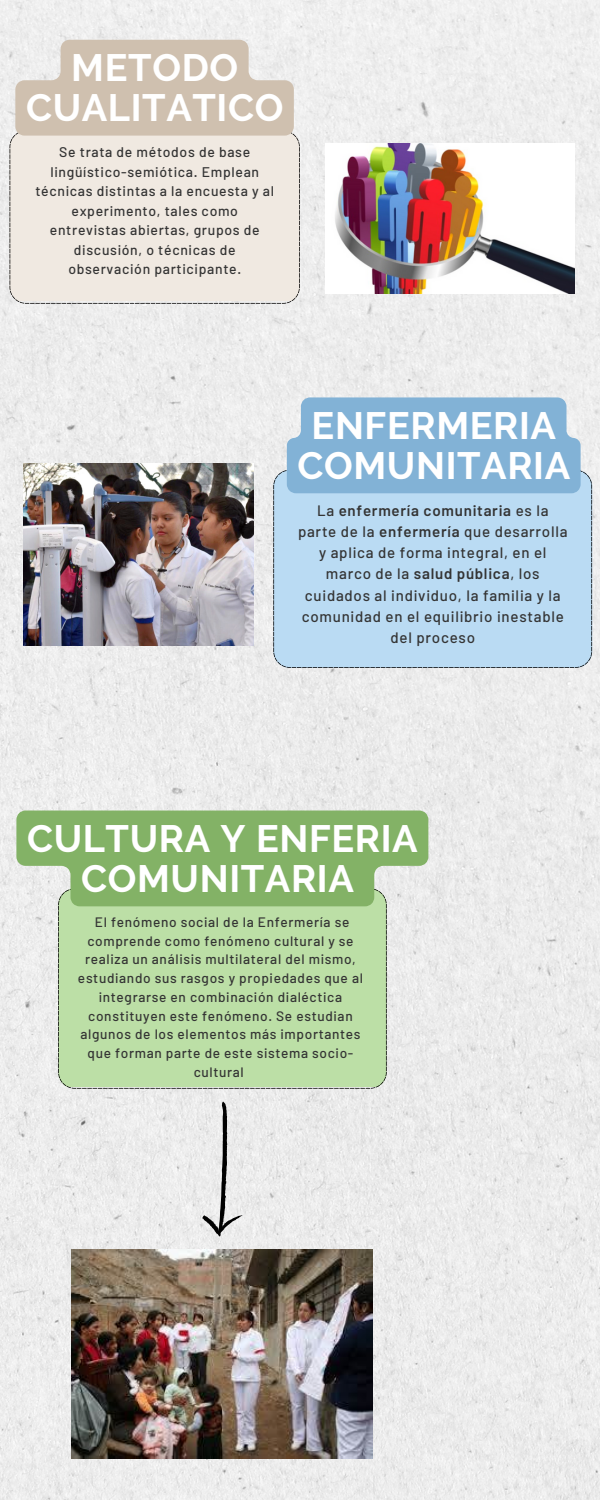
<style>
.page{position:relative;width:600px;height:1500px;background:#fff}
.page>*{position:absolute;margin:0;border:0;box-sizing:border-box;transform-origin:0 0}
.t1{font:700 38px/40.5px "Raleway";letter-spacing:.015em;color:#fff;text-align:center}
.t2{font:500 15.1px/21.2px "Barlow";letter-spacing:.05em;color:#343434;text-align:center}
.t3{font:500 14px/19.5px "Barlow";letter-spacing:.05em;color:#343434;text-align:center}
.t4{font:500 13.7px/18.8px "Barlow";letter-spacing:.05em;color:#343434;text-align:center}
.s1{font-weight:600}
</style>
<div class="page">
<img style="left:0;top:0;width:600px;height:1500px">
<div style="left:10px;top:130px;width:290px;height:174px;background:#f0e9e1"></div>
<img style="left:326px;top:143px;width:248px;height:151px">
<div style="left:273px;top:470px;width:319px;height:198px;background:#badbf3"></div>
<img style="left:23px;top:464px;width:231px;height:182px">
<div style="left:58px;top:906px;width:329px;height:183px;background:#bcdfa6"></div>
<img style="left:72px;top:1250px;width:301px;height:208px">
<svg style="left:202px;top:1102px;width:41px;height:135px"></svg>
<svg style="left:15px;top:40px;width:279px;height:96px;background:#d3c6b8"></svg>
<div style="left:287px;top:397px;width:294px;height:96px;background:#82b2d6"></div>
<svg style="left:16px;top:811px;width:412px;height:95px;background:#8eb874"></svg>
<h1 class="t1" style="left:26px;top:47px;width:259px">METODO<br>CUALITATICO</h1>
<p class="t3" style="left:35px;top:142px;width:240px">Se trata de métodos de base lingüístico-semiótica. Emplean técnicas distintas a la encuesta y al experimento, tales como entrevistas abiertas, grupos de discusión, o técnicas de observación participante.</p>
<h1 class="t1" style="left:298px;top:405px;width:274px">ENFERMERIA<br>COMUNITARIA</h1>
<p class="t2" style="left:298px;top:499px;width:271px">La <span class="s1">enfermería comunitaria</span> es la parte de la <span class="s1">enfermería</span> que desarrolla y aplica de forma integral, en el marco de la <span class="s1">salud pública</span>, los cuidados al individuo, la familia y la comunidad en el equilibrio inestable del proceso</p>
<h1 class="t1" style="left:27px;top:818px;width:392px">CULTURA Y ENFERIA<br>COMUNITARIA</h1>
<p class="t4" style="left:78px;top:912px;width:287px">El fenómeno social de la Enfermería se comprende como fenómeno cultural y se realiza un análisis multilateral del mismo, estudiando sus rasgos y propiedades que al integrarse en combinación dialéctica constituyen este fenómeno. Se estudian algunos de los elementos más importantes que forman parte de este sistema socio&shy;cultural</p>
</div>
